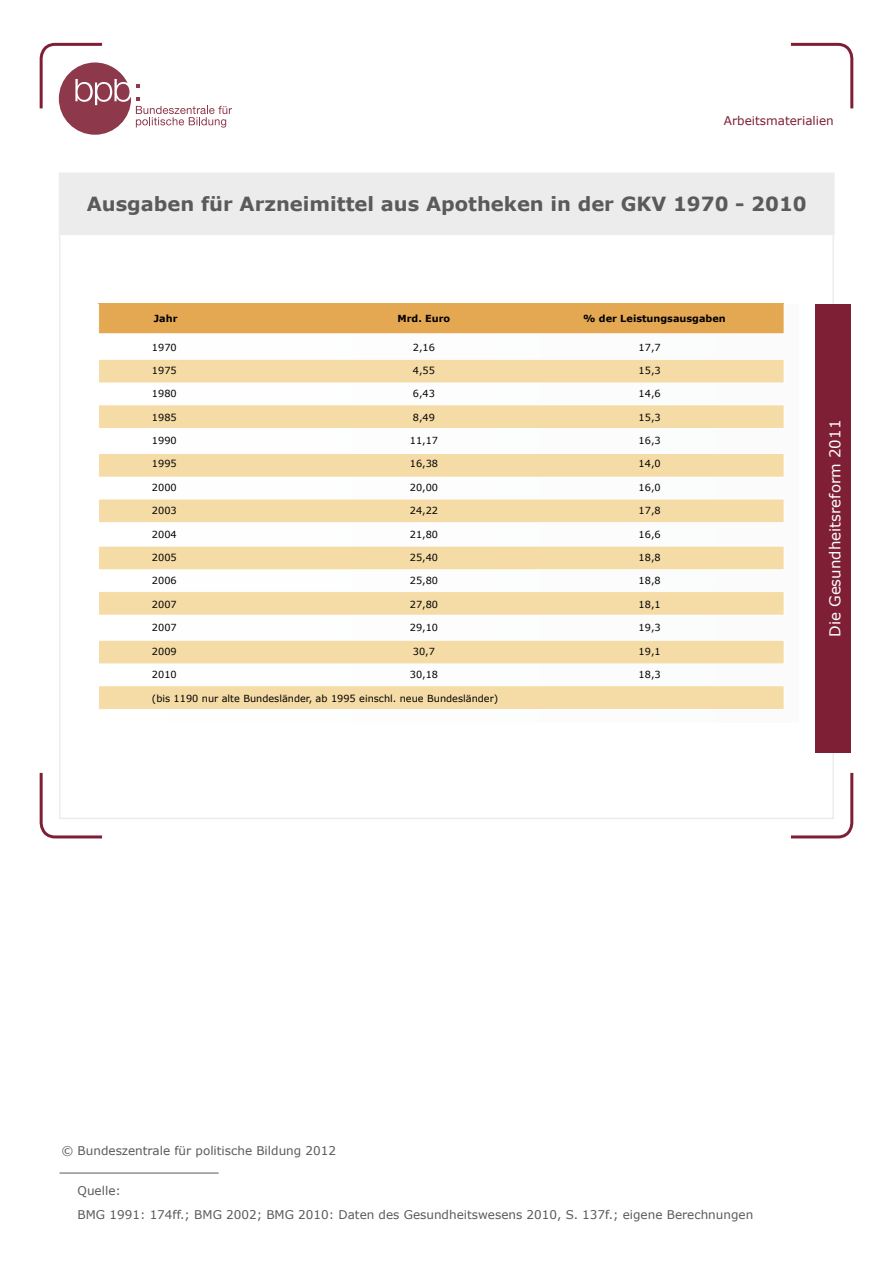
<style>
.page{position:relative;width:893px;height:1263px;background:#fff}
.page>*{position:absolute;margin:0;border:0;box-sizing:border-box;transform-origin:0 0}
.t1{font:700 19.5px "Verdana";color:#5a5a59}
.t2{font:15px "Verdana";color:#fff}
.t3{font:12px "Verdana";color:#5a5a59}
.t4{font:12px "Verdana";color:#7f1f35}
.t5{font:9.75px "Verdana";color:#000}
.t6{font:700 9.75px "Verdana";color:#000}
</style>
<div class="page">
<svg style="left:39px;top:772px;width:64px;height:67px"></svg>
<svg style="left:790px;top:772px;width:64px;height:67px"></svg>
<svg style="left:790px;top:42px;width:64px;height:67px"></svg>
<hr style="left:60px;top:1173px;width:159px;height:1px;background:#5a5a59">
<div style="left:60px;top:173px;width:773px;height:61px;background:#ececec"></div>
<div style="left:815px;top:304px;width:36px;height:449px;background:#7f1f35"></div>
<svg style="left:39px;top:42px;width:193px;height:93px"></svg>
<div style="left:99px;top:303px;width:685px;height:31px;background:#e4a853"></div>
<svg style="left:98px;top:304px;width:686px;height:30px"></svg>
<div style="left:99px;top:359px;width:685px;height:24px;background:#f5dba6"></div>
<div style="left:98px;top:359px;width:686px;height:24px;border:1px solid #fff"></div>
<div style="left:99px;top:405px;width:685px;height:23px;background:#f5dba6"></div>
<div style="left:98px;top:404px;width:686px;height:25px;border:1px solid #fff"></div>
<div style="left:99px;top:453px;width:685px;height:24px;background:#f5dba6"></div>
<div style="left:98px;top:453px;width:686px;height:24px;border:1px solid #fff"></div>
<div style="left:99px;top:499px;width:685px;height:24px;background:#f5dba6"></div>
<div style="left:98px;top:499px;width:686px;height:24px;border:1px solid #fff"></div>
<div style="left:99px;top:546px;width:685px;height:24px;background:#f5dba6"></div>
<div style="left:98px;top:546px;width:686px;height:24px;border:1px solid #fff"></div>
<div style="left:99px;top:591px;width:685px;height:24px;background:#f5dba6"></div>
<div style="left:98px;top:591px;width:686px;height:24px;border:1px solid #fff"></div>
<div style="left:99px;top:640px;width:685px;height:24px;background:#f5dba6"></div>
<div style="left:98px;top:640px;width:686px;height:24px;border:1px solid #fff"></div>
<div style="left:99px;top:686px;width:685px;height:23px;background:#f5dba6"></div>
<div style="left:98px;top:685px;width:686px;height:25px;border:1px solid #fff"></div>
<div style="left:59px;top:173px;width:776px;height:62px;border:2px solid #ececec"></div>
<p class="t4" style="left:724px;top:113px;width:111px">Arbeitsmaterialien</p>
<p class="t1" style="left:87px;top:190px;width:721px">Ausgaben für Arzneimittel aus Apotheken in der GKV 1970 - 2010</p>
<p class="t6" style="left:154px;top:312px;width:25px">Jahr</p>
<p class="t6" style="left:397px;top:312px;width:54px">Mrd. Euro</p>
<p class="t6" style="left:583px;top:312px;width:144px">% der Leistungsausgaben</p>
<p class="t5" style="left:152px;top:340px;width:26px">1970</p>
<p class="t5" style="left:152px;top:364px;width:26px">1975</p>
<p class="t5" style="left:152px;top:387px;width:26px">1980</p>
<p class="t5" style="left:152px;top:410px;width:26px">1985</p>
<p class="t5" style="left:152px;top:434px;width:26px">1990</p>
<p class="t5" style="left:152px;top:457px;width:26px">1995</p>
<p class="t5" style="left:152px;top:481px;width:26px">2000</p>
<p class="t5" style="left:152px;top:504px;width:26px">2003</p>
<p class="t5" style="left:152px;top:527px;width:26px">2004</p>
<p class="t5" style="left:152px;top:551px;width:26px">2005</p>
<p class="t5" style="left:152px;top:574px;width:26px">2006</p>
<p class="t5" style="left:152px;top:597px;width:26px">2007</p>
<p class="t5" style="left:152px;top:621px;width:26px">2007</p>
<p class="t5" style="left:152px;top:644px;width:26px">2009</p>
<p class="t5" style="left:152px;top:668px;width:26px">2010</p>
<p class="t5" style="left:413px;top:340px;width:24px">2,16</p>
<p class="t5" style="left:413px;top:364px;width:24px">4,55</p>
<p class="t5" style="left:413px;top:387px;width:24px">6,43</p>
<p class="t5" style="left:413px;top:410px;width:24px">8,49</p>
<p class="t5" style="left:410px;top:434px;width:30px">11,17</p>
<p class="t5" style="left:410px;top:457px;width:30px">16,38</p>
<p class="t5" style="left:410px;top:481px;width:30px">20,00</p>
<p class="t5" style="left:410px;top:504px;width:30px">24,22</p>
<p class="t5" style="left:410px;top:527px;width:30px">21,80</p>
<p class="t5" style="left:410px;top:551px;width:30px">25,40</p>
<p class="t5" style="left:410px;top:574px;width:30px">25,80</p>
<p class="t5" style="left:410px;top:597px;width:30px">27,80</p>
<p class="t5" style="left:410px;top:621px;width:30px">29,10</p>
<p class="t5" style="left:413px;top:644px;width:24px">30,7</p>
<p class="t5" style="left:410px;top:668px;width:30px">30,18</p>
<p class="t5" style="left:639px;top:340px;width:24px">17,7</p>
<p class="t5" style="left:639px;top:364px;width:24px">15,3</p>
<p class="t5" style="left:639px;top:387px;width:24px">14,6</p>
<p class="t5" style="left:639px;top:410px;width:24px">15,3</p>
<p class="t5" style="left:639px;top:434px;width:24px">16,3</p>
<p class="t5" style="left:639px;top:457px;width:24px">14,0</p>
<p class="t5" style="left:639px;top:481px;width:24px">16,0</p>
<p class="t5" style="left:639px;top:504px;width:24px">17,8</p>
<p class="t5" style="left:639px;top:527px;width:24px">16,6</p>
<p class="t5" style="left:639px;top:551px;width:24px">18,8</p>
<p class="t5" style="left:639px;top:574px;width:24px">18,8</p>
<p class="t5" style="left:639px;top:597px;width:24px">18,1</p>
<p class="t5" style="left:639px;top:621px;width:24px">19,3</p>
<p class="t5" style="left:639px;top:644px;width:24px">19,1</p>
<p class="t5" style="left:639px;top:668px;width:24px">18,3</p>
<p class="t5" style="left:152px;top:692px;width:348px">(bis 1190 nur alte Bundesländer, ab 1995 einschl. neue Bundesländer)</p>
<p class="t2" style="left:825px;top:637px;width:219px;rotate:-90deg">Die Gesundheitsreform 2011</p>
<p class="t3" style="left:61px;top:1142px;width:276px">© Bundeszentrale für politische Bildung 2012</p>
<p class="t3" style="left:78px;top:1182px;width:45px">Quelle:</p>
<p class="t3" style="left:78px;top:1207px;width:677px">BMG 1991: 174ff.; BMG 2002; BMG 2010: Daten des Gesundheitswesens 2010, S. 137f.; eigene Berechnungen</p>
</div>
